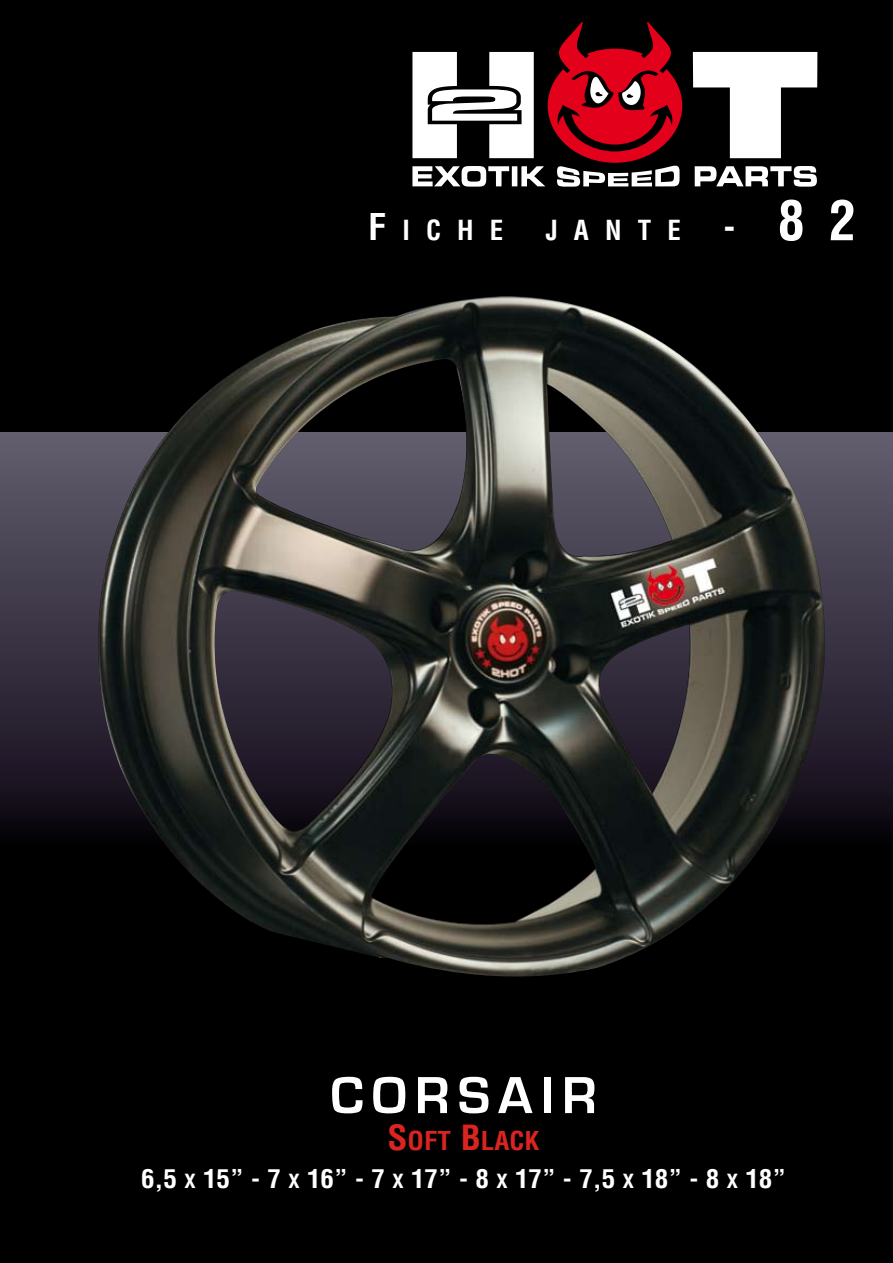
<style>
.page{position:relative;width:893px;height:1263px;background:#000}
.page>*{position:absolute;margin:0;border:0;box-sizing:border-box;transform-origin:0 0}
.t1{font:700 54px "Eurostile";letter-spacing:.15em;color:#fff}
.t2{font:700 condensed 27px "Helvetica";letter-spacing:.6em;color:#fff}
.t3{font:700 condensed 25.35px "Helvetica";color:#fff;scale:1.06 1}
.t4{font:700 condensed 25.35px "Helvetica";color:#da2420;scale:1.06 1}
.s1{font-size:36px}
.s2{font-size:54px}
.s3{font-size:33.9px}
.s4{font-size:19.05px}
</style>
<div class="page">
<div style="left:0;top:432px;width:893px;height:416px;background:linear-gradient(to bottom,#645f71,#0c0511)"></div>
<svg style="left:412px;top:22px;width:405px;height:165px"></svg>
<img style="left:75px;top:296px;width:755px;height:681px">
<p class="t2" style="left:368px;top:213px;width:137px"><span class="s1">F</span>iche</p>
<p class="t2" style="left:546px;top:213px;width:312px">jante <span class="s1">-</span> <span class="s2">82</span></p>
<h1 class="t1" style="left:330px;top:1066px;width:268px">CORSAIR</h1>
<p class="t4" style="left:387px;top:1125px;width:145px"><span class="s3">S</span>oft <span class="s3">B</span>lack</p>
<p class="t3" style="left:141px;top:1163px;width:610px">6,5 <span class="s4">x</span> 15” - 7 <span class="s4">x</span> 16” - 7 <span class="s4">x</span> 17” - 8 <span class="s4">x</span> 17” - 7,5 <span class="s4">x</span> 18” - 8 <span class="s4">x</span> 18”</p>
</div>
